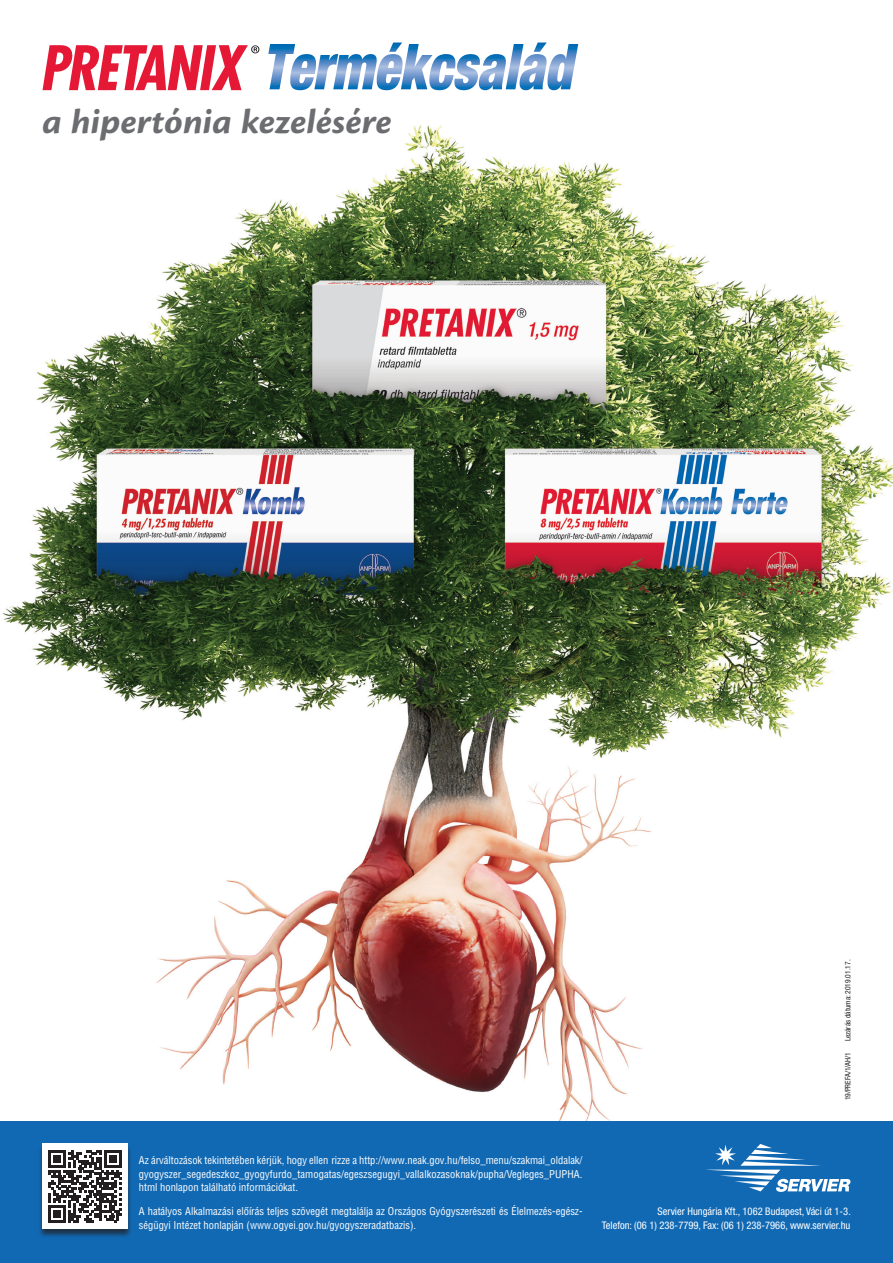
<style>
.page{position:relative;width:893px;height:1263px;background:#fff}
.page>*{position:absolute;margin:0;border:0;box-sizing:border-box;transform-origin:0 0}
.t1{font:36px "Cronos Pro Bold Capt It";color:#6c6d70;scale:1.05 1}
.t2{font:10.5px/13.5px "Helvetica AH Condensed";color:#fff;text-align:justify}
.t3{font:condensed 10.5px "Helvetica Neue LT Pro";color:#fff}
.t4{font:condensed 7.5px "Helvetica Neue LT Pro";color:#231f20}
</style>
<div class="page">
<img style="left:0;top:42px;width:893px;height:1080px">
<svg style="left:43px;top:44px;width:216px;height:46px"></svg>
<svg style="left:268px;top:43px;width:310px;height:47px"></svg>
<div style="left:0;top:1122px;width:893px;height:141px;background:#1169b4"></div>
<svg style="left:706px;top:1144px;width:145px;height:48px"></svg>
<div style="left:38px;top:1143px;width:94px;height:95px;background:#231f20;opacity:.75"></div>
<div style="left:43px;top:1144px;width:85px;height:85px;background:#fff"></div>
<svg style="left:48px;top:1150px;width:74px;height:73px"></svg>
<p class="t1" style="left:43px;top:101px;width:334px">a hipertónia kezelésére</p>
<p class="t4" style="left:843px;top:1041px;width:83px;rotate:-90deg">Lezárás dátuma: 2019.01.17.</p>
<p class="t4" style="left:843px;top:1100px;width:50px;rotate:-90deg">19/PREFA/1/AH/1</p>
<p class="t2" style="left:139px;top:1153px;width:445px">Az árváltozások tekintetében kérjük, hogy ellenőrizze a http://www.neak.gov.hu/felso_menu/szakmai_oldalak/ gyogyszer_segedeszkoz_gyogyfurdo_tamogatas/egeszsegugyi_vallalkozasoknak/pupha/Vegleges_PUPHA. html honlapon található információkat.</p>
<p class="t2" style="left:139px;top:1205px;width:445px">A hatályos Alkalmazási elôírás teljes szövegét megtalálja az Országos Gyógyszerészeti és Élelmezés-egész&shy;ségügyi Intézet honlapján (www.ogyei.gov.hu/gyogyszeradatbazis).</p>
<p class="t3" style="left:657px;top:1206px;width:195px">Servier Hungária Kft., 1062 Budapest, Váci út 1-3.</p>
<p class="t3" style="left:602px;top:1219px;width:250px">Telefon: (06 1) 238-7799, Fax: (06 1) 238-7966, www.servier.hu</p>
</div>
